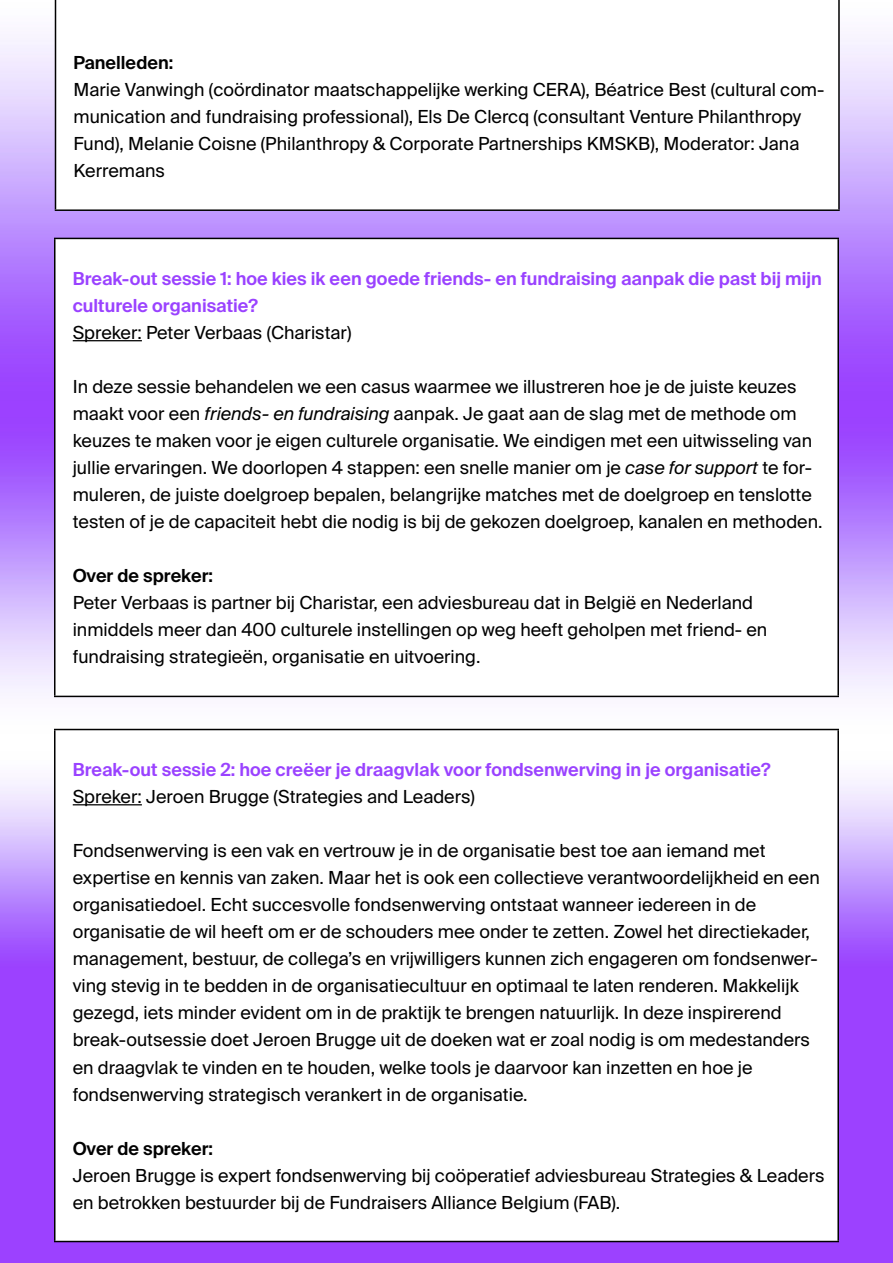
<style>
.page{position:relative;width:893px;height:1263px;background:#fff}
.page>*{position:absolute;margin:0;border:0;box-sizing:border-box;transform-origin:0 0}
.t1{font:18px/27px "Suisse Intl";color:#000}
.t2{font:600 18px/27px "Suisse Intl";color:#9a42ff}
.t3{font:600 18px "Suisse Intl";color:#000}
.s1{font-style:italic}
</style>
<div class="page">
<img style="left:0;top:0;width:893px;height:1263px">
<div style="left:55px;top:238px;width:783px;height:458px;background:#fff"></div>
<div style="left:55px;top:728px;width:783px;height:513px;background:#fff"></div>
<hr style="left:54px;top:238px;width:785px;height:1px;background:#000">
<hr style="left:54px;top:239px;width:2px;height:457px;background:#000">
<hr style="left:837px;top:239px;width:2px;height:457px;background:#000">
<hr style="left:54px;top:696px;width:785px;height:1px;background:#000">
<hr style="left:73px;top:340px;width:69px;height:1px;background:#000">
<hr style="left:54px;top:729px;width:785px;height:1px;background:#000">
<hr style="left:54px;top:730px;width:2px;height:511px;background:#000">
<hr style="left:837px;top:730px;width:2px;height:511px;background:#000">
<hr style="left:54px;top:1241px;width:785px;height:1px;background:#000">
<hr style="left:73px;top:804px;width:69px;height:1px;background:#000">
<div style="left:56px;top:0;width:783px;height:210px;background:#fff"></div>
<hr style="left:55px;top:0;width:1px;height:209px;background:#000">
<hr style="left:838px;top:0;width:2px;height:209px;background:#000">
<hr style="left:55px;top:209px;width:785px;height:2px;background:#000">
<p class="t3" style="left:74px;top:52px;width:101px">Panelleden:</p>
<p class="t1" style="left:74px;top:76px;width:752px">Marie Vanwingh (coördinator maatschappelijke werking CERA), Béatrice Best (cultural com&shy;munication and fundraising professional), Els De Clercq (consultant Venture Philanthropy Fund), Melanie Coisne (Philanthropy &amp; Corporate Partnerships KMSKB), Moderator: Jana Kerremans</p>
<p class="t2" style="left:73px;top:266px;width:751px">Break-out sessie 1: hoe kies ik een goede friends- en fundraising aanpak die past bij mijn culturele organisatie?</p>
<p class="t1" style="left:73px;top:320px;width:280px">Spreker: Peter Verbaas (Charistar)</p>
<p class="t1" style="left:73px;top:374px;width:751px">In deze sessie behandelen we een casus waarmee we illustreren hoe je de juiste keuzes maakt voor een <span class="s1">friends- en fundraising</span> aanpak. Je gaat aan de slag met de methode om keuzes te maken voor je eigen culturele organisatie. We eindigen met een uitwisseling van jullie ervaringen. We doorlopen 4 stappen: een snelle manier om je <span class="s1">case for support</span> te for&shy;muleren, de juiste doelgroep bepalen, belangrijke matches met de doelgroep en tenslotte testen of je de capaciteit hebt die nodig is bij de gekozen doelgroep, kanalen en methoden.</p>
<p class="t3" style="left:73px;top:566px;width:142px">Over de spreker:</p>
<p class="t1" style="left:73px;top:590px;width:696px">Peter Verbaas is partner bij Charistar, een adviesbureau dat in België en Nederland inmiddels meer dan 400 culturele instellingen op weg heeft geholpen met friend- en fundraising strategieën, organisatie en uitvoering.</p>
<p class="t2" style="left:73px;top:757px;width:699px">Break-out sessie 2: hoe creëer je draagvlak voor fondsenwerving in je organisatie?</p>
<p class="t1" style="left:73px;top:784px;width:404px">Spreker: Jeroen Brugge (Strategies and Leaders)</p>
<p class="t1" style="left:73px;top:838px;width:748px">Fondsenwerving is een vak en vertrouw je in de organisatie best toe aan iemand met expertise en kennis van zaken. Maar het is ook een collectieve verantwoordelijkheid en een organisatiedoel. Echt succesvolle fondsenwerving ontstaat wanneer iedereen in de organisatie de wil heeft om er de schouders mee onder te zetten. Zowel het directiekader, management, bestuur, de collega’s en vrijwilligers kunnen zich engageren om fondsenwer&shy;ving stevig in te bedden in de organisatiecultuur en optimaal te laten renderen. Makkelijk gezegd, iets minder evident om in de praktijk te brengen natuurlijk. In deze inspirerend break-outsessie doet Jeroen Brugge uit de doeken wat er zoal nodig is om medestanders en draagvlak te vinden en te houden, welke tools je daarvoor kan inzetten en hoe je fondsenwerving strategisch verankert in de organisatie.</p>
<p class="t3" style="left:73px;top:1138px;width:142px">Over de spreker:</p>
<p class="t1" style="left:73px;top:1162px;width:753px">Jeroen Brugge is expert fondsenwerving bij coöperatief adviesbureau Strategies &amp; Leaders en betrokken bestuurder bij de Fundraisers Alliance Belgium (FAB).</p>
</div>
